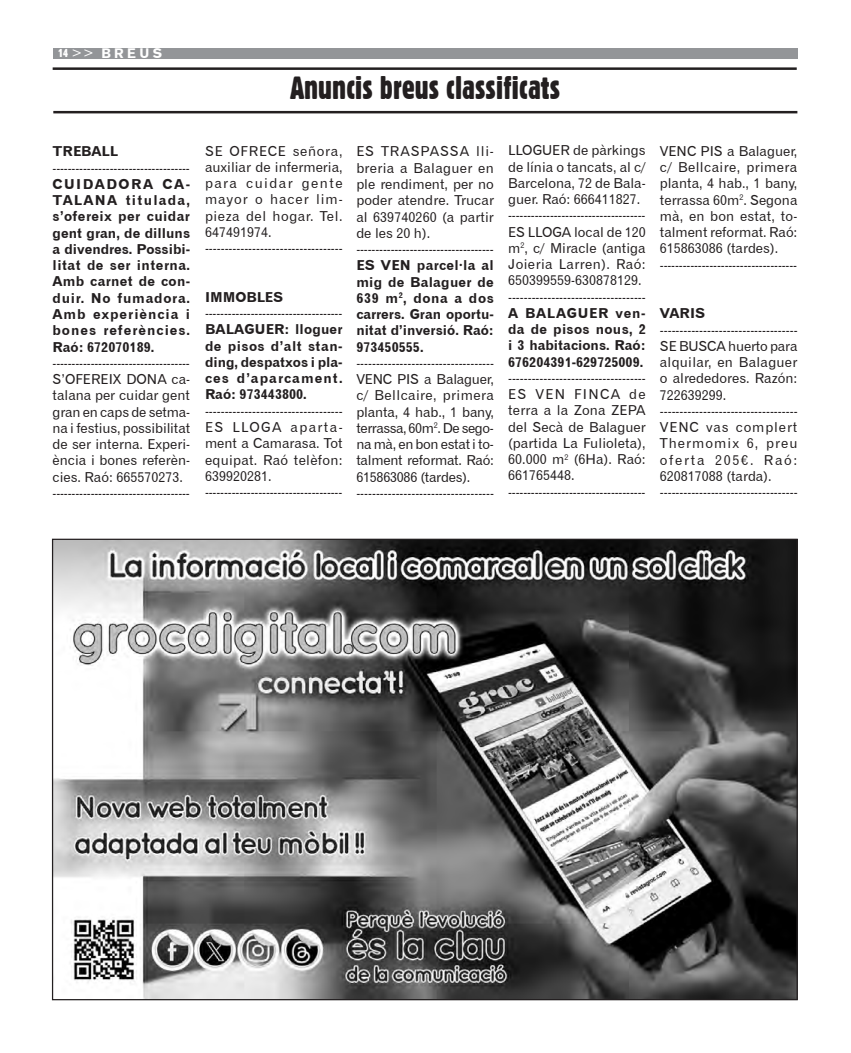
<style>
.page{position:relative;width:851px;height:1053px;background:#fff}
.page>*{position:absolute;margin:0;border:0;box-sizing:border-box;transform-origin:0 0}
.t1{font:31.25px "Gothic 821 Condensed BT";color:#231f20}
.t2{font:13.75px/16.2px "Gothic 720 BT Roman B";color:#231f20;text-align:justify}
.t3{font:13.75px/16.2px "Gothic 720 BT Bold B";color:#231f20;text-align:justify}
.t4{font:13.75px "Gothic 725 BT Black A";letter-spacing:.25em;color:#fff}
.s1{font-family:"Gothic 821 Condensed BT";font-size:11.25px}
.s2{font-family:"Gothic 720 BT Roman B"}
</style>
<div class="page">
<div style="left:53px;top:48px;width:744px;height:10px;background:#939598"></div>
<hr style="left:53px;top:67px;width:743px;height:3px;background:#231f20">
<hr style="left:53px;top:111px;width:744px;height:2px;background:#231f20">
<img style="left:54px;top:540px;width:741px;height:458px">
<p class="t4" style="left:58px;top:45px;width:106px"><span class="s1">14</span><span class="s2">&gt;&gt;</span> BREUS</p>
<p class="t1" style="left:290px;top:69px;width:271px">Anuncis breus classificats</p>
<p class="t3" style="left:53px;top:143px;width:67px">TREBALL</p>
<p class="t2" style="left:53px;top:159px;width:139px">------------------------------------</p>
<p class="t3" style="left:53px;top:176px;width:139px">CUIDADORA CA-TALANA titulada, s’ofereix per cuidar gent gran, de dilluns a divendres. Possibi&shy;litat de ser interna.<br>Amb carnet de con&shy;duir. No fumadora.<br>Amb experiència i bones referències.<br>Raó: 672070189.</p>
<p class="t2" style="left:53px;top:354px;width:139px">------------------------------------</p>
<p class="t2" style="left:53px;top:371px;width:139px">S’OFEREIX DONA ca&shy;talana per cuidar gent gran en caps de setma&shy;na i festius, possibilitat de ser interna. Experi&shy;ència i bones referèn&shy;cies. Raó: 665570273.</p>
<p class="t2" style="left:53px;top:484px;width:139px">------------------------------------</p>
<p class="t2" style="left:205px;top:142px;width:139px">SE OFRECE señora, auxiliar de infermeria, para cuidar gente mayor o hacer lim&shy;pieza del hogar. Tel.<br>647491974.</p>
<p class="t2" style="left:205px;top:240px;width:139px">-----------------------------------</p>
<p class="t3" style="left:205px;top:289px;width:80px">IMMOBLES</p>
<p class="t2" style="left:205px;top:305px;width:139px">------------------------------------</p>
<p class="t3" style="left:205px;top:321px;width:139px">BALAGUER: lloguer de pisos d’alt stan&shy;ding, despatxos i pla&shy;ces d’aparcament.<br>Raó: 973443800.</p>
<p class="t2" style="left:205px;top:402px;width:139px">-----------------------------------</p>
<p class="t2" style="left:205px;top:419px;width:139px">ES LLOGA aparta&shy;ment a Camarasa. Tot equipat. Raó telèfon:<br>639920281.</p>
<p class="t2" style="left:205px;top:484px;width:139px">------------------------------------</p>
<p class="t2" style="left:356px;top:143px;width:139px">ES TRASPASSA lli&shy;breria a Balaguer en ple rendiment, per no poder atendre. Trucar al 639740260 (a partir de les 20 h).</p>
<p class="t2" style="left:356px;top:241px;width:139px">------------------------------------</p>
<p class="t3" style="left:356px;top:257px;width:139px">ES VEN parcel·la al mig de Balaguer de 639 m<sup>2</sup>, dona a dos carrers. Gran oportu&shy;nitat d’inversió. Raó:<br>973450555.</p>
<p class="t2" style="left:356px;top:354px;width:139px">-----------------------------------</p>
<p class="t2" style="left:356px;top:371px;width:139px">VENC PIS a Balaguer, c/ Bellcaire, primera planta, 4 hab., 1 bany, terrassa, 60m<sup>2</sup>. De sego&shy;na mà, en bon estat i to&shy;talment reformat. Raó:<br>615863086 (tardes).</p>
<p class="t2" style="left:356px;top:484px;width:139px">-----------------------------------</p>
<p class="t2" style="left:508px;top:142px;width:139px">LLOGUER de pàrkings de línia o tancats, al c/ Barcelona, 72 de Bala&shy;guer. Raó: 666411827.</p>
<p class="t2" style="left:508px;top:207px;width:139px">------------------------------------</p>
<p class="t2" style="left:508px;top:223px;width:139px">ES LLOGA local de 120 m<sup>2</sup>, c/ Miracle (antiga Joieria Larren). Raó:<br>650399559-630878129.</p>
<p class="t2" style="left:508px;top:288px;width:139px">-----------------------------------</p>
<p class="t3" style="left:508px;top:305px;width:139px">A BALAGUER ven&shy;da de pisos nous, 2 i 3 habitacions. Raó:<br>676204391-629725009.</p>
<p class="t2" style="left:508px;top:370px;width:139px">-----------------------------------</p>
<p class="t2" style="left:508px;top:386px;width:139px">ES VEN FINCA de terra a la Zona ZEPA del Secà de Balaguer (partida La Fulioleta), 60.000 m<sup>2</sup> (6Ha). Raó:<br>661765448.</p>
<p class="t2" style="left:508px;top:483px;width:139px">------------------------------------</p>
<p class="t2" style="left:659px;top:143px;width:139px">VENC PIS a Balaguer, c/ Bellcaire, primera planta, 4 hab., 1 bany, terrassa 60m<sup>2</sup>. Segona mà, en bon estat, to&shy;talment reformat. Raó:<br>615863086 (tardes).</p>
<p class="t2" style="left:659px;top:256px;width:139px">------------------------------------</p>
<p class="t3" style="left:659px;top:305px;width:47px">VARIS</p>
<p class="t2" style="left:659px;top:321px;width:139px">-----------------------------------</p>
<p class="t2" style="left:659px;top:338px;width:139px">SE BUSCA huerto para alquilar, en Balaguer o alrededores. Razón:<br>722639299.</p>
<p class="t2" style="left:659px;top:403px;width:139px">-----------------------------------</p>
<p class="t2" style="left:659px;top:419px;width:139px">VENC vas complert Thermomix 6, preu oferta 205€. Raó:<br>620817088 (tarda).</p>
<p class="t2" style="left:659px;top:484px;width:139px">-----------------------------------</p>
</div>
